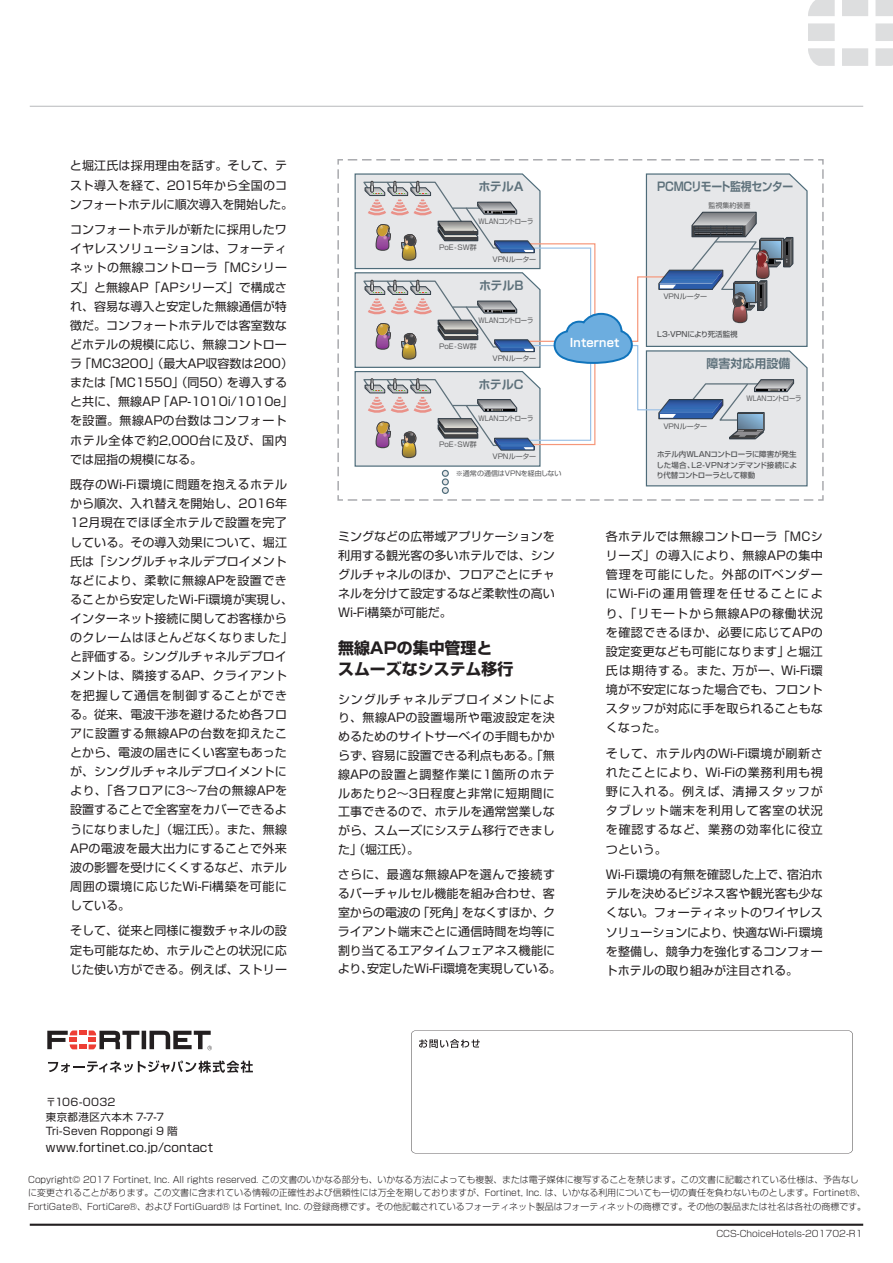
<style>
.page{position:relative;width:893px;height:1263px;background:#fff}
.page>*{position:absolute;margin:0;border:0;box-sizing:border-box;transform-origin:0 0}
.t1{font:700 15.9px/21.3px "Shin Go Pro";color:#231f20}
.t2{font:12px/19.2px "Shin Go Pro";letter-spacing:.005em;color:#231f20;text-align:justify}
.t3{font:700 12px "Shin Go Pro De";letter-spacing:-.065em;color:#5e717b;scale:.9 1}
.t4{font:700 12px "Shin Go Pro De";letter-spacing:-.02em;color:#5e717b}
.t5{font:700 12px "Shin Go Pro De";color:#5e717b}
.t6{font:700 11.55px "Shin Go Pro De";letter-spacing:.02em;color:#fff}
.t7{font:10.5px/14.2px "Shin Go Pro";letter-spacing:.025em;color:#231f20}
.t8{font:300 9px/13.5px "Shin Go Pro";letter-spacing:-.005em;color:#231f20}
.t9{font:500 7.5px/10.5px "Shin Go Pro";letter-spacing:-.015em;color:#57585a;text-align:justify}
.t10{font:7.05px "Shin Go Pro";color:#57585a}
.t11{font:7.05px "Shin Go Pro";letter-spacing:-.03em;color:#57585a;scale:.9 1}
</style>
<div class="page">
<svg style="left:337px;top:159px;width:487px;height:342px"></svg>
<hr style="left:30px;top:106px;width:833px;height:1px;background:#c7c8ca">
<div style="left:808px;top:23px;width:27px;height:18px;background:#dddedf"></div>
<div style="left:842px;top:48px;width:26px;height:18px;background:#dddedf"></div>
<div style="left:842px;top:0;width:26px;height:16px;background:#dddedf"></div>
<div style="left:875px;top:23px;width:18px;height:18px;background:#dddedf"></div>
<svg style="left:808px;top:48px;width:27px;height:18px"></svg>
<svg style="left:808px;top:0;width:27px;height:16px"></svg>
<svg style="left:875px;top:48px;width:18px;height:18px"></svg>
<div style="left:875px;top:0;width:18px;height:16px;background:#dddedf"></div>
<svg style="left:48px;top:1060px;width:205px;height:13px"></svg>
<div style="left:79px;top:1030px;width:8px;height:5px;background:#ee3e34"></div>
<div style="left:79px;top:1044px;width:8px;height:5px;background:#ee3e34"></div>
<svg style="left:47px;top:1030px;width:30px;height:19px"></svg>
<svg style="left:89px;top:1030px;width:123px;height:20px"></svg>
<svg style="left:411px;top:1030px;width:442px;height:123px"></svg>
<svg style="left:419px;top:1039px;width:61px;height:9px"></svg>
<hr style="left:30px;top:1224px;width:833px;height:2px;background:#231f20">
<p class="t2" style="left:70px;top:155px;width:225px;text-align:left">と堀江氏は採用理由を話す。そして、テスト導入を経て、2015年から全国のコンフォートホテルに順次導入を開始した。</p>
<p class="t2" style="left:70px;top:218px;width:224px;text-align:left">コンフォートホテルが新たに採用したワイヤレスソリューションは、フォーティネットの無線コントローラ「MCシリーズ」と無線AP「APシリーズ」で構成され、容易な導入と安定した無線通信が特徴だ。コンフォートホテルでは客室数などホテルの規模に応じ、無線コントローラ「MC3200」（最大AP収容数は200）または「MC1550」（同50）を導入すると共に、無線AP「AP-1010i/1010e」を設置。無線APの台数はコンフォートホテル全体で約2,000台に及び、国内では屈指の規模になる。</p>
<p class="t2" style="left:70px;top:473px;width:224px;text-align:left">既存のWi-Fi環境に問題を抱えるホテルから順次、入れ替えを開始し、2016年<br>12月現在でほぼ全ホテルで設置を完了している。その導入効果について、堀江氏は「シングルチャネルデプロイメントなどにより、柔軟に無線APを設置できることから安定したWi-Fi環境が実現し、インターネット接続に関してお客様からのクレームはほとんどなくなりました」と評価する。シングルチャネルデプロイメントは、隣接するAP、クライアントを把握して通信を制御することができる。従来、電波干渉を避けるため各フロアに設置する無線APの台数を抑えたことから、電波の届きにくい客室もあったが、シングルチャネルデプロイメントにより、「各フロアに3～7台の無線APを設置することで全客室をカバーできるようになりました｣（堀江氏）。また、無線<br>APの電波を最大出力にすることで外来波の影響を受けにくくするなど、ホテル周囲の環境に応じたWi-Fi構築を可能にしている。</p>
<p class="t2" style="left:70px;top:920px;width:218px">そして、従来と同様に複数チャネルの設定も可能なため、ホテルごとの状況に応じた使い方ができる。例えば、ストリー</p>
<p class="t7" style="left:46px;top:1094px;width:141px">〒106-0032<br>東京都港区六本木 7-7-7　　<br>Tri-Seven Roppongi 9 階</p>
<p class="t2" style="left:46px;top:1136px;width:169px">www.fortinet.co.jp/contact</p>
<p class="t4" style="left:478px;top:177px;width:47px">ホテルA</p>
<p class="t3" style="left:656px;top:177px;width:154px">ＰＣＭＣリモート監視センター</p>
<p class="t11" style="left:478px;top:215px;width:63px">WLANコントローラ</p>
<p class="t10" style="left:439px;top:241px;width:39px">PoE-SW群</p>
<p class="t10" style="left:492px;top:254px;width:45px">VPNルーター</p>
<p class="t4" style="left:479px;top:275px;width:46px">ホテルB</p>
<p class="t11" style="left:478px;top:314px;width:63px">WLANコントローラ</p>
<p class="t10" style="left:439px;top:340px;width:39px">PoE-SW群</p>
<p class="t10" style="left:492px;top:352px;width:45px">VPNルーター</p>
<p class="t4" style="left:478px;top:374px;width:47px">ホテルC</p>
<p class="t6" style="left:570px;top:333px;width:51px">Internet</p>
<p class="t11" style="left:478px;top:413px;width:63px">WLANコントローラ</p>
<p class="t10" style="left:439px;top:439px;width:39px">PoE-SW群</p>
<p class="t10" style="left:492px;top:451px;width:45px">VPNルーター</p>
<p class="t10" style="left:456px;top:468px;width:107px">※通常の通信はVPNを経由しない</p>
<p class="t10" style="left:708px;top:199px;width:44px">監視集約装置</p>
<p class="t10" style="left:663px;top:291px;width:45px">VPNルーター</p>
<p class="t9" style="left:657px;top:328px;width:82px">L3-VPNにより死活監視</p>
<p class="t5" style="left:707px;top:354px;width:85px">障害対応用設備</p>
<p class="t10" style="left:663px;top:420px;width:45px">VPNルーター</p>
<p class="t11" style="left:746px;top:393px;width:63px">WLANコントローラ</p>
<p class="t9" style="left:657px;top:448px;width:142px">ホテル内WLANコントローラに障害が発生した場合、L2-VPNオンデマンド接続により代替コントローラとして稼動</p>
<p class="t2" style="left:338px;top:526px;width:218px">ミングなどの広帯域アプリケーションを利用する観光客の多いホテルでは、シングルチャネルのほか、フロアごとにチャネルを分けて設定するなど柔軟性の高いWi-Fi構築が可能だ。</p>
<h1 class="t1" style="left:338px;top:635px;width:177px">無線APの集中管理と<br>スムーズなシステム移行</h1>
<p class="t2" style="left:338px;top:688px;width:218px;line-height:18.8px">シングルチャネルデプロイメントにより、無線APの設置場所や電波設定を決めるためのサイトサーベイの手間もかからず、容易に設置できる利点もある。「無線APの設置と調整作業に1箇所のホテルあたり2～3日程度と非常に短期間に工事できるので、ホテルを通常営業しながら、スムーズにシステム移行できました」（堀江氏）。</p>
<p class="t2" style="left:338px;top:864px;width:225px;line-height:18.8px;text-align:left">さらに、最適な無線APを選んで接続するバーチャルセル機能を組み合わせ、客室からの電波の｢死角｣をなくすほか、クライアント端末ごとに通信時間を均等に割り当てるエアタイムフェアネス機能により、安定したWi-Fi環境を実現している。</p>
<p class="t2" style="left:606px;top:525px;width:218px">各ホテルでは無線コントローラ｢MCシリーズ｣の導入により、無線APの集中管理を可能にした。外部のITベンダーにWi-Fiの運用管理を任せることにより、「リモートから無線APの稼働状況を確認できるほか、必要に応じてAPの設定変更なども可能になります」と堀江氏は期待する。また、万が一、Wi-Fi環境が不安定になった場合でも、フロントスタッフが対応に手を取られることもなくなった。</p>
<p class="t2" style="left:606px;top:742px;width:218px">そして、ホテル内のWi-Fi環境が刷新されたことにより、Wi-Fiの業務利用も視野に入れる。例えば、清掃スタッフがタブレット端末を利用して客室の状況を確認するなど、業務の効率化に役立つという。</p>
<p class="t2" style="left:606px;top:863px;width:219px">Wi-Fi環境の有無を確認した上で、宿泊ホテルを決めるビジネス客や観光客も少なくない。フォーティネットのワイヤレスソリューションにより、快適なWi-Fi環境を整備し、競争力を強化するコンフォートホテルの取り組みが注目される。</p>
<p class="t8" style="left:28px;top:1171px;width:839px">Copyright© 2017 Fortinet, Inc. All rights reserved. この文書のいかなる部分も、いかなる方法によっても複製、または電子媒体に複写することを禁じます。この文書に記載されている仕様は、予告なしに変更されることがあります。この文書に含まれている情報の正確性および信頼性には万全を期しておりますが、Fortinet, Inc. は、いかなる利用についても一切の責任を負わないものとします。Fortinet®、<br>FortiGate®、FortiCare®、および FortiGuard® は Fortinet, Inc. の登録商標です。その他記載されているフォーティネット製品はフォーティネットの商標です。その他の製品または社名は各社の商標です。</p>
<p class="t8" style="left:716px;top:1225px;width:148px">CCS-ChoiceHotels-201702-R1</p>
</div>
